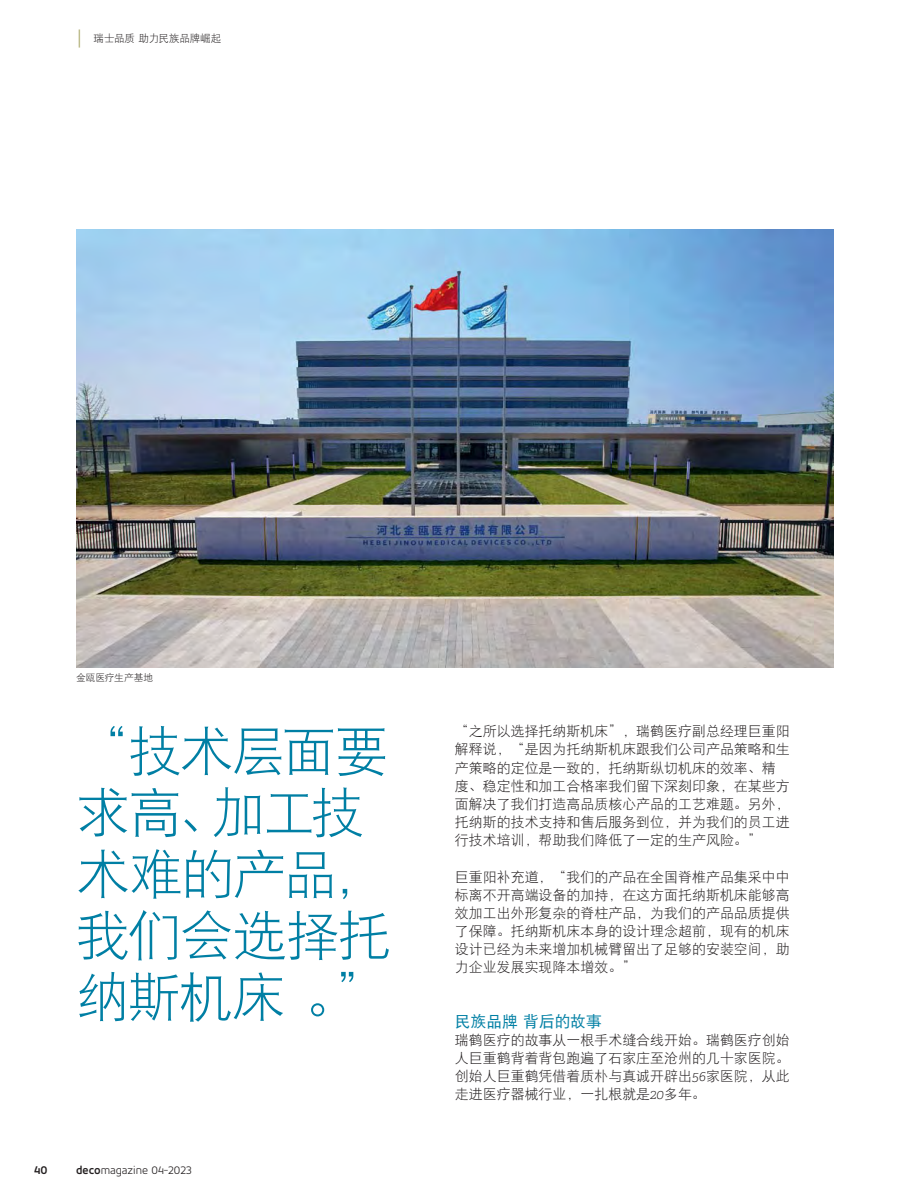
<style>
.page{position:relative;width:918px;height:1188px;background:#fff}
.page>*{position:absolute;margin:0;border:0;box-sizing:border-box;transform-origin:0 0}
.t1{font:54px/61.5px "DFP Hei W3 G Bpc EUC H";letter-spacing:-.045em;color:#007fa4}
.t2{font:300 21px "DIN Pro";color:#aaa869}
.t3{font:15.75px "DFP Hei W5 G Bpc EUC H";color:#007fa4}
.t4{font:13.95px/18.1px "DFP Hei W3 G Bpc EUC H";color:#231f20;text-align:justify}
.t5{font:300 12px "Tornos Accord Alt";color:#231f20}
.t6{font:700 12px "Tornos Accord Alt";color:#231f20}
.t7{font:10.5px "DFP Hei W3 G Bpc EUC H";letter-spacing:-.005em;color:#231f20}
.t8{font:9.75px "DFP Hei W3 G Bpc EUC H";letter-spacing:-.005em;color:#231f20}
.s1{font-weight:700}
.s2{font-family:"Adelle";font-weight:100;font-style:italic}
</style>
<div class="page">
<img style="left:76px;top:230px;width:758px;height:438px">
<h2 class="t2" style="left:76px;top:27px;width:8px">|</h2>
<p class="t7" style="left:94px;top:34px;width:129px">瑞士品质 助力民族品牌崛起</p>
<p class="t8" style="left:76px;top:674px;width:79px">金瓯医疗生产基地</p>
<h1 class="t1" style="left:76px;top:727px;width:317px">“技术层面要求高、加工技术难的产品，我们会选择托纳斯机床 。”</h1>
<p class="t6" style="left:34px;top:1165px;width:15px">40</p>
<p class="t5" style="left:76px;top:1166px;width:117px"><span class="s1">deco</span>magazine 04-2023</p>
<p class="t4" style="left:455px;top:724px;width:336px;text-align:left">“之所以选择托纳斯机床”，瑞鹤医疗副总经理巨重阳解释说，“是因为托纳斯机床跟我们公司产品策略和生产策略的定位是一致的，托纳斯纵切机床的效率、精度、稳定性和加工合格率我们留下深刻印象，在某些方面解决了我们打造高品质核心产品的工艺难题。另外，托纳斯的技术支持和售后服务到位，并为我们的员工进行技术培训，帮助我们降低了一定的生产风险。”</p>
<p class="t4" style="left:455px;top:869px;width:336px">巨重阳补充道，“我们的产品在全国脊椎产品集采中中标离不开高端设备的加持，在这方面托纳斯机床能够高效加工出外形复杂的脊柱产品，为我们的产品品质提供了保障。托纳斯机床本身的设计理念超前，现有的机床设计已经为未来增加机械臂留出了足够的安装空间，助力企业发展实现降本增效。”</p>
<p class="t3" style="left:455px;top:1015px;width:148px">民族品牌 背后的故事</p>
<p class="t4" style="left:455px;top:1033px;width:336px">瑞鹤医疗的故事从一根手术缝合线开始。瑞鹤医疗创始人巨重鹤背着背包跑遍了石家庄至沧州的几十家医院。创始人巨重鹤凭借着质朴与真诚开辟出<span class="s2">56</span>家医院，从此走进医疗器械行业，一扎根就是<span class="s2">20</span>多年。</p>
</div>
